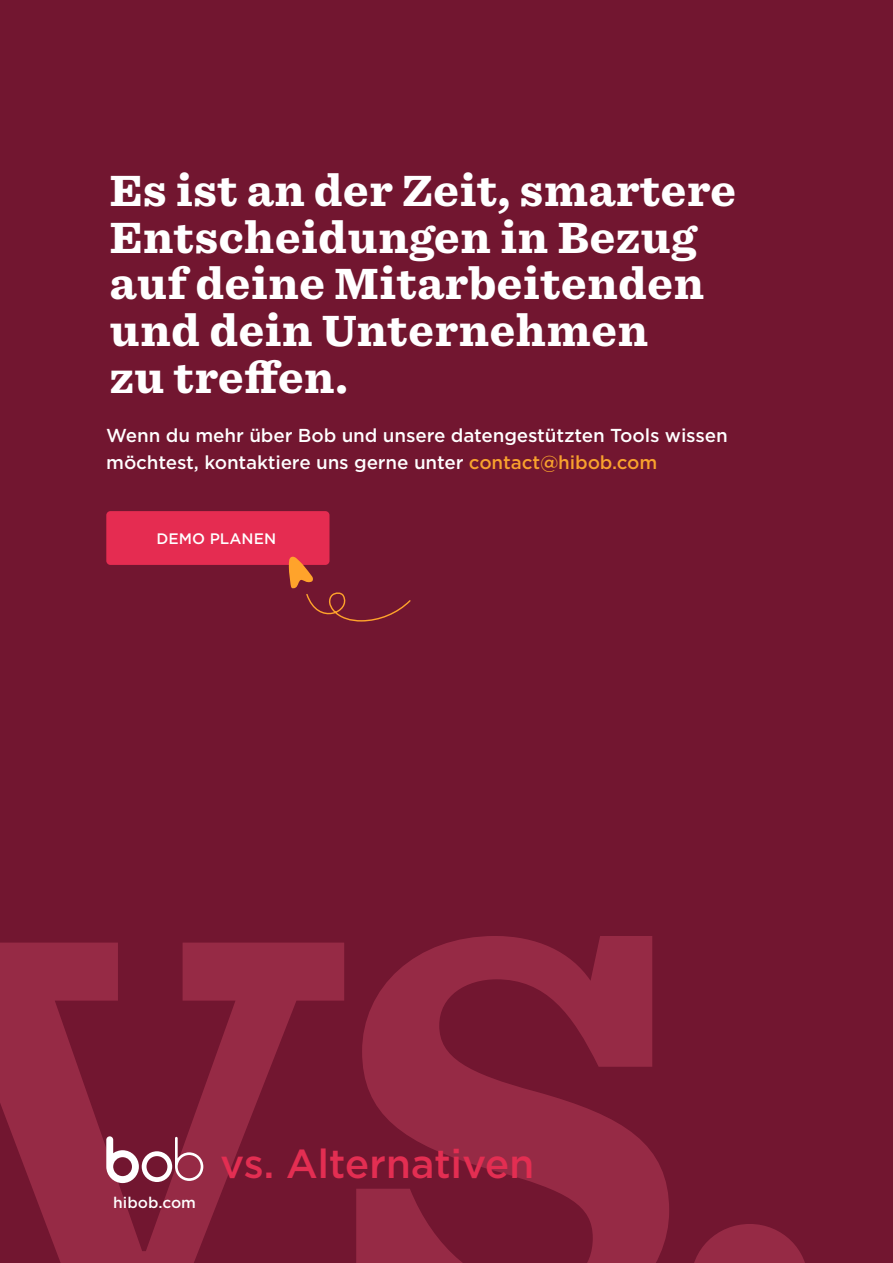
<style>
.page{position:relative;width:893px;height:1263px;background:#721630}
.page>*{position:absolute;margin:0;border:0;box-sizing:border-box;transform-origin:0 0}
.running{font:900 42px/47px "Sentinel S Sm";color:#fff}
.t1{font:500 38.85px "Gotham S Sm";letter-spacing:-.01em;color:#e32e52}
.t2{font:500 18px/27px "Gotham S Sm";letter-spacing:-.01em;color:#fff}
.t3{font:500 14.85px "Gotham S Sm";color:#fff}
.t4{font:500 14.55px "Gotham S Sm";color:#fff}
.s1{color:#f9a22d}
</style>
<div class="page">
<div style="left:106px;top:511px;width:223px;height:54px;background:#e52c51;border-radius:4px"></div>
<svg style="left:289px;top:556px;width:122px;height:66px"></svg>
<svg style="left:0;top:936px;width:805px;height:327px"></svg>
<svg style="left:106px;top:1136px;width:97px;height:47px"></svg>
<p class="running" style="left:110px;top:166px;width:628px">Es ist an der Zeit, smartere<br>Entscheidungen in Bezug auf deine Mitarbeitenden und dein Unternehmen<br>zu treffen.</p>
<p class="t2" style="left:106px;top:421px;width:623px">Wenn du mehr über Bob und unsere datengestützten Tools wissen möchtest, kontaktiere uns gerne unter <span class="s1">contact@hibob.com</span></p>
<p class="t4" style="left:156px;top:529px;width:121px">DEMO PLANEN</p>
<p class="t3" style="left:113px;top:1193px;width:84px">hibob.com</p>
<p class="t1" style="left:220px;top:1137px;width:316px">vs. Alternativen</p>
</div>
